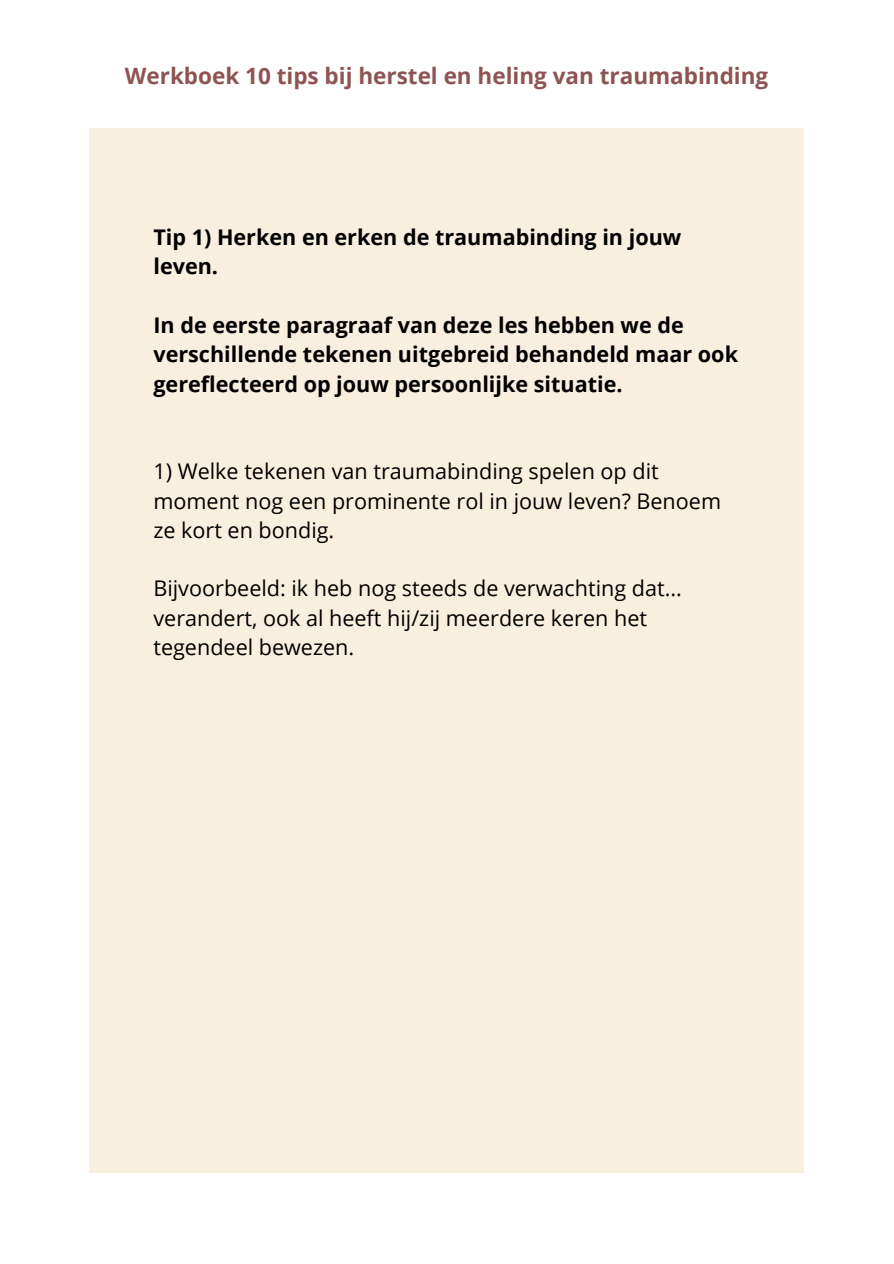
<style>
.page{position:relative;width:894px;height:1264px;background:#fff}
.page>*{position:absolute;margin:0;border:0;box-sizing:border-box;transform-origin:0 0}
.t1{font:700 22.5px "Open Sans";color:#8e5453}
.t2{font:21.6px/29.2px "Open Sans";color:#000}
.t3{font:700 21.6px/29.2px "Open Sans";color:#000}
</style>
<div class="page">
<div style="left:89px;top:129px;width:715px;height:1043px;background:#f9efdf"></div>
<p class="t1" style="left:125px;top:60px;width:645px">Werkboek 10 tips bij herstel en heling van traumabinding</p>
<h1 class="t3" style="left:153px;top:222px;width:529px">Tip 1) Herken en erken de traumabinding in jouw leven.</h1>
<h1 class="t3" style="left:153px;top:310px;width:586px">In de eerste paragraaf van deze les hebben we de verschillende tekenen uitgebreid behandeld maar ook gereflecteerd op jouw persoonlijke situatie.</h1>
<h1 class="t2" style="left:153px;top:456px;width:569px">1) Welke tekenen van traumabinding spelen op dit moment nog een prominente rol in jouw leven? Benoem ze kort en bondig.</h1>
<p class="t2" style="left:153px;top:573px;width:530px">Bijvoorbeeld: ik heb nog steeds de verwachting dat... verandert, ook al heeft hij/zij meerdere keren het tegendeel bewezen.</p>
</div>
